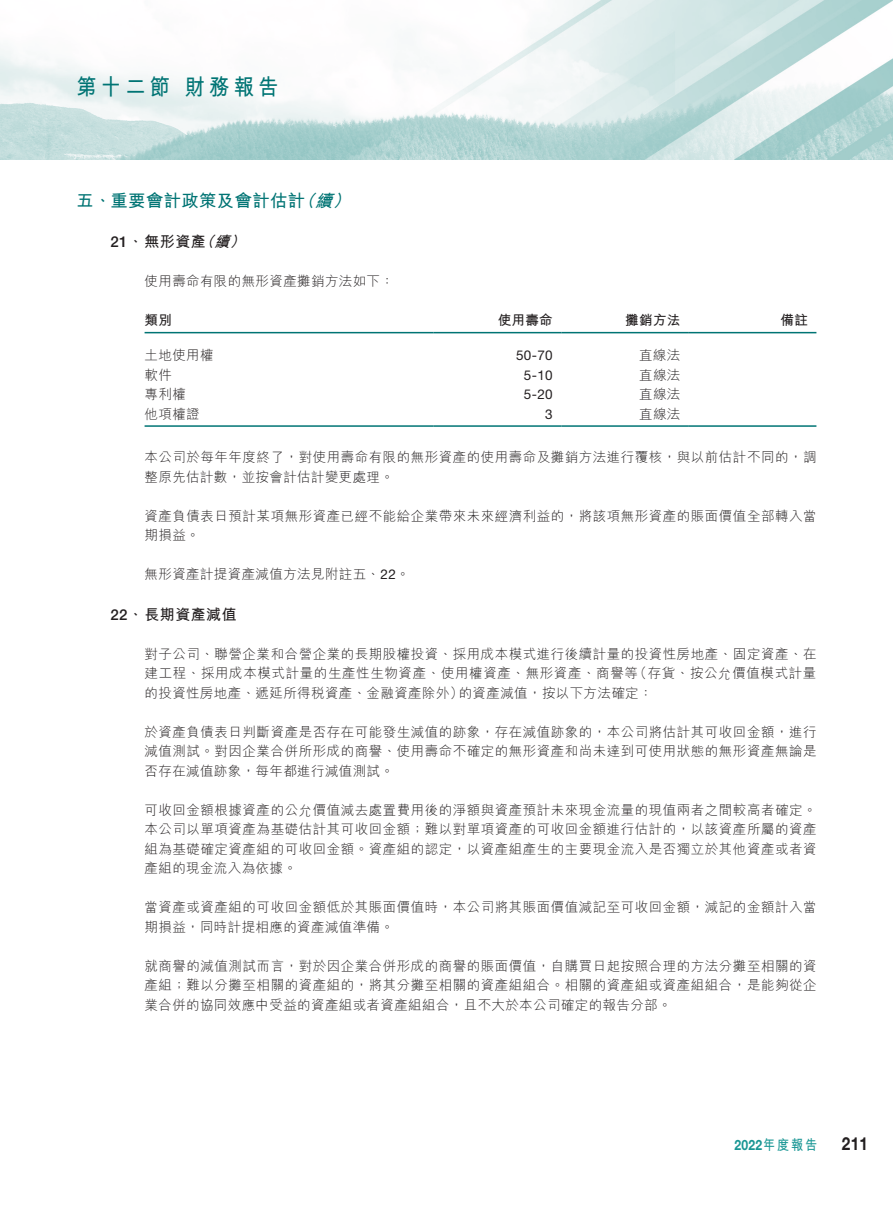
<style>
.page{position:relative;width:893px;height:1212px;background:#fff}
.page>*{position:absolute;margin:0;border:0;box-sizing:border-box;transform-origin:0 0}
.t1{font:700 22.5px "M Hei HK";letter-spacing:.21em;color:#007474;scale:.9 1}
.t2{font:700 18px "Helvetica Neue LT Std";color:#231f20;scale:.85 1}
.t3{font:700 17.25px "M Hei HK";letter-spacing:.03em;color:#007474}
.t4{font:700 15px "M Hei HK";letter-spacing:.03em;color:#231f20}
.t5{font:700 14.25px "Helvetica Neue LT Std";color:#199694;scale:.85 1}
.t6{font:300 13.5px/19.5px "M Hei HK";letter-spacing:.035em;color:#231f20;text-align:justify}
.t7{font:13.5px "Helvetica Neue LT Std";letter-spacing:.03em;color:#231f20}
.t8{font:700 13.5px "M Hei HK";letter-spacing:.03em;color:#231f20}
.s1{font-style:italic}
.s2{font-family:"Helvetica Neue LT Std";font-weight:500}
.s3{font-family:"Helvetica Neue LT Std";font-weight:400}
.s4{font-family:"M Hei HK"}
</style>
<div class="page">
<img style="left:0;top:0;width:893px;height:159px">
<hr style="left:145px;top:332px;width:289px;height:1px;background:#007474">
<hr style="left:434px;top:332px;width:127px;height:1px;background:#007474">
<hr style="left:561px;top:332px;width:128px;height:1px;background:#007474">
<hr style="left:689px;top:332px;width:127px;height:1px;background:#007474">
<hr style="left:145px;top:425px;width:289px;height:2px;background:#007474">
<hr style="left:434px;top:425px;width:127px;height:2px;background:#007474">
<hr style="left:561px;top:425px;width:128px;height:2px;background:#007474">
<hr style="left:689px;top:425px;width:127px;height:2px;background:#007474">
<h1 class="t1" style="left:76px;top:71px;width:226px">第十二節 財務報告</h1>
<p class="t3" style="left:77px;top:188px;width:281px">五、重要會計政策及會計估計<span class="s1">（續）</span></p>
<p class="t4" style="left:111px;top:231px;width:141px"><span class="s2">21</span>、無形資產<span class="s1">（續）</span></p>
<p class="t6" style="left:145px;top:271px;width:251px">使用壽命有限的無形資產攤銷方法如下：</p>
<p class="t8" style="left:145px;top:310px;width:29px">類別</p>
<p class="t8" style="left:498px;top:310px;width:57px">使用壽命</p>
<p class="t8" style="left:625px;top:310px;width:57px">攤銷方法</p>
<p class="t8" style="left:780px;top:310px;width:29px">備註</p>
<p class="t6" style="left:145px;top:345px;width:71px">土地使用權</p>
<p class="t7" style="left:516px;top:347px;width:38px">50-70</p>
<p class="t6" style="left:639px;top:345px;width:43px">直線法</p>
<p class="t6" style="left:145px;top:365px;width:29px">軟件</p>
<p class="t7" style="left:524px;top:367px;width:30px">5-10</p>
<p class="t6" style="left:639px;top:365px;width:43px">直線法</p>
<p class="t6" style="left:145px;top:384px;width:43px">專利權</p>
<p class="t7" style="left:524px;top:386px;width:30px">5-20</p>
<p class="t6" style="left:639px;top:384px;width:43px">直線法</p>
<p class="t6" style="left:145px;top:404px;width:57px">他項權證</p>
<p class="t7" style="left:545px;top:406px;width:9px">3</p>
<p class="t6" style="left:639px;top:404px;width:43px">直線法</p>
<p class="t6" style="left:145px;top:447px;width:673px">本公司於每年年度終了，對使用壽命有限的無形資產的使用壽命及攤銷方法進行覆核，與以前估計不同的，調整原先估計數，並按會計估計變更處理。</p>
<p class="t6" style="left:145px;top:506px;width:673px">資產負債表日預計某項無形資產已經不能給企業帶來未來經濟利益的，將該項無形資產的賬面價值全部轉入當期損益。</p>
<p class="t6" style="left:145px;top:564px;width:267px">無形資產計提資產減值方法見附註五、<span class="s3">22</span>。</p>
<p class="t4" style="left:111px;top:603px;width:128px"><span class="s2">22</span>、長期資產減值</p>
<p class="t6" style="left:145px;top:644px;width:673px">對子公司、聯營企業和合營企業的長期股權投資、採用成本模式進行後續計量的投資性房地產、固定資產、在建工程、採用成本模式計量的生產性生物資產、使用權資產、無形資產、商譽等（存貨、按公允價值模式計量的投資性房地產、遞延所得稅資產、金融資產除外）的資產減值，按以下方法確定：</p>
<p class="t6" style="left:145px;top:722px;width:673px">於資產負債表日判斷資產是否存在可能發生減值的跡象，存在減值跡象的，本公司將估計其可收回金額，進行減值測試。對因企業合併所形成的商譽、使用壽命不確定的無形資產和尚未達到可使用狀態的無形資產無論是否存在減值跡象，每年都進行減值測試。</p>
<p class="t6" style="left:145px;top:800px;width:673px">可收回金額根據資產的公允價值減去處置費用後的淨額與資產預計未來現金流量的現值兩者之間較高者確定。本公司以單項資產為基礎估計其可收回金額；難以對單項資產的可收回金額進行估計的，以該資產所屬的資產組為基礎確定資產組的可收回金額。資產組的認定，以資產組產生的主要現金流入是否獨立於其他資產或者資產組的現金流入為依據。</p>
<p class="t6" style="left:145px;top:897px;width:673px">當資產或資產組的可收回金額低於其賬面價值時，本公司將其賬面價值減記至可收回金額，減記的金額計入當期損益，同時計提相應的資產減值準備。</p>
<p class="t6" style="left:145px;top:956px;width:673px">就商譽的減值測試而言，對於因企業合併形成的商譽的賬面價值，自購買日起按照合理的方法分攤至相關的資產組；難以分攤至相關的資產組的，將其分攤至相關的資產組組合。相關的資產組或資產組組合，是能夠從企業合併的協同效應中受益的資產組或者資產組組合，且不大於本公司確定的報告分部。</p>
<p class="t5" style="left:734px;top:1136px;width:99px">2022<span class="s4">年度報告</span></p>
<h2 class="t2" style="left:842px;top:1133px;width:33px">211</h2>
</div>
